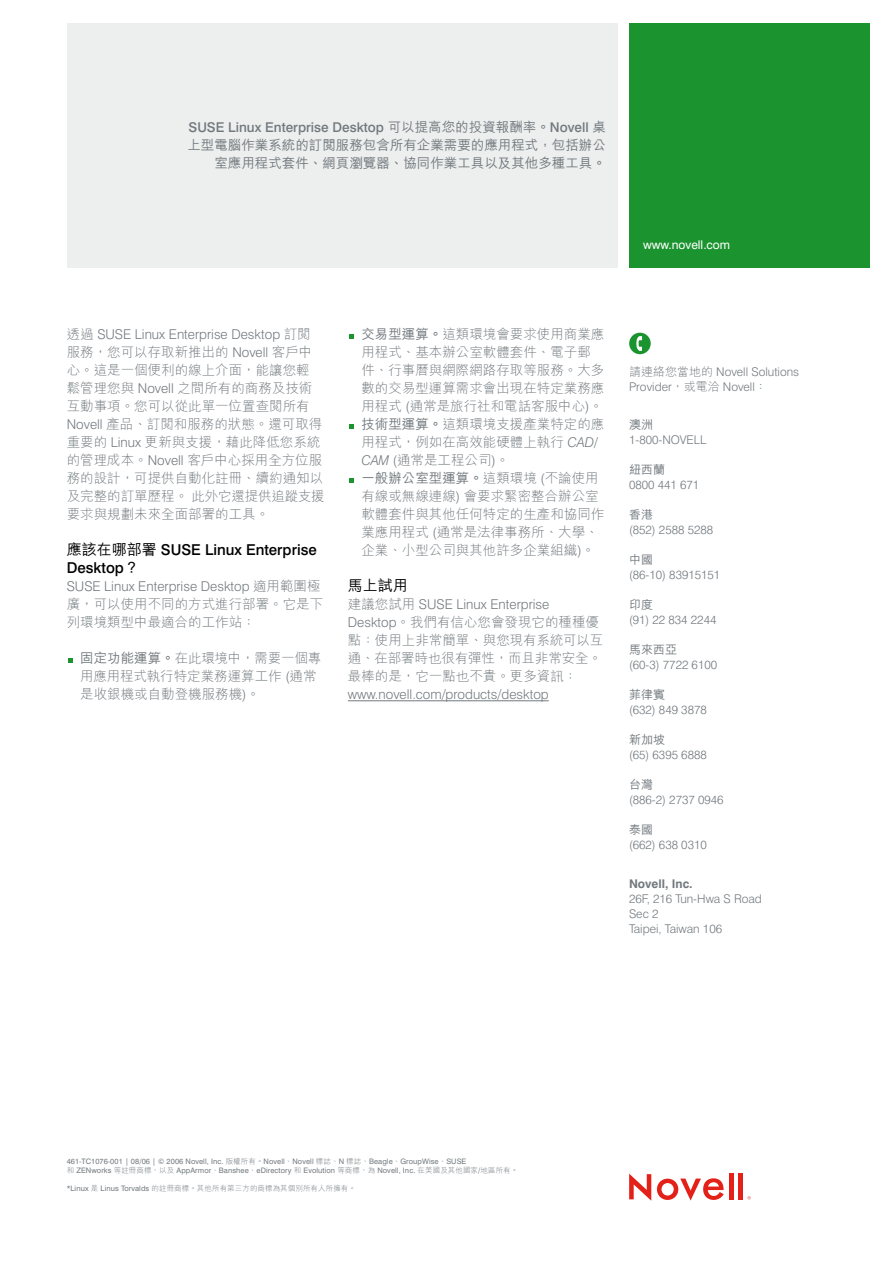
<style>
.page{position:relative;width:893px;height:1263px;background:#fff}
.page>*{position:absolute;margin:0;border:0;box-sizing:border-box;transform-origin:0 0}
.t1{font:500 15px/18px "Swiss 721 BT";color:#000}
.t2{font:500 15px "M Hei";color:#000}
.t3{font:300 13.5px/18px "M Hei";color:#72797e}
.t4{font:300 13.5px "Swiss 721 BT";color:#72797e}
.t5{font:500 13.5px/18px "M Hei";color:#72797e;text-align:right}
.t6{font:500 13.5px "Swiss 721 BT";color:#72797e}
.t7{font:300 12px/15px "Swiss 721 BT";color:#72797e}
.t8{font:500 12px "M Hei";color:#72797e}
.t9{font:12px "Swiss 721 BT";color:#fff}
.t10{font:700 12px "Swiss 721 BT";color:#72797e}
.t11{font:7.5px/9px "Swiss 721 BT";letter-spacing:.01em;color:#72797e}
.t12{font:300 7.5px "M Hei";letter-spacing:.01em;color:#72797e}
.s1{font-family:"M Hei"}
.s2{font-family:"Swiss 721 BT"}
.s3{font-weight:500}
.s4{font-family:"Swiss 721 BT";font-style:italic}
.s5{font-family:"M Hei";font-weight:300}
.s6{font-family:"Swiss 721 BT";font-weight:400}
</style>
<div class="page">
<div style="left:629px;top:333px;width:22px;height:21px;background:#1b942f;border-radius:50%"></div>
<svg style="left:636px;top:336px;width:6px;height:15px"></svg>
<svg style="left:68px;top:658px;width:5px;height:5px"></svg>
<hr style="left:348px;top:700px;width:201px;height:1px;background:#72797e">
<svg style="left:349px;top:334px;width:5px;height:5px"></svg>
<svg style="left:349px;top:424px;width:5px;height:5px"></svg>
<svg style="left:349px;top:478px;width:5px;height:5px"></svg>
<div style="left:629px;top:23px;width:241px;height:244px;background:#1b942f"></div>
<div style="left:67px;top:23px;width:551px;height:244px;background:#edefee"></div>
<svg style="left:657px;top:1178px;width:67px;height:22px"></svg>
<hr style="left:729px;top:1173px;width:4px;height:26px;background:#e32118">
<hr style="left:739px;top:1173px;width:4px;height:26px;background:#e32118">
<svg style="left:629px;top:1174px;width:22px;height:27px"></svg>
<p class="t6" style="left:188px;top:119px;width:419px">SUSE Linux Enterprise Desktop <span class="s1">可以提高您的投資報酬率。</span>Novell <span class="s1">桌</span></p>
<p class="t5" style="left:187px;top:137px;width:420px">上型電腦作業系統的訂閱服務包含所有企業需要的應用程式，包括辦公室應用程式套件、網頁瀏覽器、協同作業工具以及其他多種工具。</p>
<p class="t9" style="left:643px;top:238px;width:89px">www.novell.com</p>
<p class="t4" style="left:67px;top:326px;width:245px"><span class="s1">透過</span> SUSE Linux Enterprise Desktop <span class="s1">訂閱</span></p>
<p class="t3" style="left:67px;top:344px;width:260px">服務，您可以存取新推出的 <span class="s2">Novell</span> 客戶中心。這是一個便利的線上介面，能讓您輕鬆管理您與 <span class="s2">Novell</span> 之間所有的商務及技術互動事項。您可以從此單一位置查閱所有<br><span class="s2">Novell</span> 產品、訂閱和服務的狀態。還可取得重要的 <span class="s2">Linux</span> 更新與支援，藉此降低您系統的管理成本。<span class="s2">Novell</span> 客戶中心採用全方位服務的設計，可提供自動化註冊、續約通知以及完整的訂單歷程。 此外它還提供追蹤支援要求與規劃未來全面部署的工具。</p>
<p class="t1" style="left:67px;top:541px;width:252px"><span class="s1">應該在哪部署</span> SUSE Linux Enterprise<br>Desktop<span class="s1">？</span></p>
<p class="t4" style="left:67px;top:578px;width:255px">SUSE Linux Enterprise Desktop <span class="s1">適用範圍極</span></p>
<p class="t3" style="left:67px;top:596px;width:258px">廣，可以使用不同的方式進行部署。它是下列環境類型中最適合的工作站：</p>
<p class="t3" style="left:80px;top:650px;width:242px"><span class="s3">固定功能運算。</span>在此環境中，需要一個專用應用程式執行特定業務運算工作 <span class="s2">(</span>通常是收銀機或自動登機服務機<span class="s2">)</span>。</p>
<p class="t3" style="left:361px;top:326px;width:244px"><span class="s3">交易型運算。</span>這類環境會要求使用商業應用程式、基本辦公室軟體套件、電子郵件、行事曆與網際網路存取等服務。大多數的交易型運算需求會出現在特定業務應用程式 <span class="s2">(</span>通常是旅行社和電話客服中心<span class="s2">)</span>。<span class="s3">技術型運算。</span>這類環境支援產業特定的應用程式，例如在高效能硬體上執行 <span class="s4">CAD/<br>CAM</span> <span class="s2">(</span>通常是工程公司<span class="s2">)</span>。<br><span class="s3">一般辦公室型運算。</span>這類環境 <span class="s2">(</span>不論使用有線或無線連線<span class="s2">)</span> 會要求緊密整合辦公室軟體套件與其他任何特定的生產和協同作業應用程式 <span class="s2">(</span>通常是法律事務所、大學、企業、小型公司與其他許多企業組織<span class="s2">)</span>。</p>
<p class="t2" style="left:348px;top:578px;width:61px">馬上試用</p>
<p class="t4" style="left:348px;top:596px;width:203px"><span class="s1">建議您試用</span> SUSE Linux Enterprise</p>
<p class="t3" style="left:348px;top:614px;width:257px"><span class="s2">Desktop</span>。我們有信心您會發現它的種種優點：使用上非常簡單、與您現有系統可以互通、在部署時也很有彈性，而且非常安全。最棒的是，它一點也不貴。更多資訊：</p>
<p class="t4" style="left:348px;top:686px;width:202px">www.novell.com/products/desktop</p>
<p class="t7" style="left:629px;top:364px;width:172px"><span class="s1">請連絡您當地的</span> Novell Solutions<br>Provider<span class="s1">，或電洽</span> Novell<span class="s1">：</span></p>
<p class="t8" style="left:629px;top:419px;width:25px">澳洲</p>
<p class="t7" style="left:629px;top:432px;width:79px">1-800-NOVELL</p>
<p class="t8" style="left:629px;top:464px;width:37px">紐西蘭</p>
<p class="t7" style="left:629px;top:477px;width:72px">0800 441 671</p>
<p class="t8" style="left:629px;top:509px;width:25px">香港</p>
<p class="t7" style="left:629px;top:522px;width:86px">(852) 2588 5288</p>
<p class="t8" style="left:629px;top:554px;width:25px">中國</p>
<p class="t7" style="left:629px;top:567px;width:93px">(86-10) 83915151</p>
<p class="t8" style="left:629px;top:599px;width:25px">印度</p>
<p class="t7" style="left:629px;top:612px;width:89px">(91) 22 834 2244</p>
<p class="t8" style="left:629px;top:644px;width:49px">馬來西亞</p>
<p class="t7" style="left:629px;top:657px;width:90px">(60-3) 7722 6100</p>
<p class="t8" style="left:629px;top:689px;width:37px">菲律賓</p>
<p class="t7" style="left:629px;top:702px;width:79px">(632) 849 3878</p>
<p class="t8" style="left:629px;top:734px;width:37px">新加坡</p>
<p class="t7" style="left:629px;top:747px;width:79px">(65) 6395 6888</p>
<p class="t8" style="left:629px;top:779px;width:25px">台灣</p>
<p class="t7" style="left:629px;top:792px;width:96px">(886-2) 2737 0946</p>
<p class="t8" style="left:629px;top:824px;width:25px">泰國</p>
<p class="t7" style="left:629px;top:837px;width:79px">(662) 638 0310</p>
<p class="t10" style="left:629px;top:877px;width:65px">Novell, Inc.</p>
<p class="t7" style="left:629px;top:891px;width:134px">26F, 216 Tun-Hwa S Road<br>Sec 2<br>Taipei, Taiwan 106</p>
<p class="t11" style="left:67px;top:1156px;width:453px">461-TC1076-001 | 08/06 | © 2006 Novell, Inc. <span class="s5">版權所有。</span>Novell<span class="s5">、</span>Novell <span class="s5">標誌、</span>N <span class="s5">標誌、</span>Beagle<span class="s5">、</span>GroupWise<span class="s5">、</span>SUSE<br><span class="s5">和</span> ZENworks <span class="s5">等註冊商標，以及</span> AppArmor<span class="s5">、</span>Banshee<span class="s5">、</span>eDirectory <span class="s5">和</span> Evolution <span class="s5">等商標，為</span> Novell, Inc. <span class="s5">在美國及其他國家</span>/<span class="s5">地區所有。</span></p>
<p class="t12" style="left:67px;top:1184px;width:291px"><span class="s6">*Linux</span> 是 <span class="s6">Linus Torvalds</span> 的註冊商標。其他所有第三方的商標為其個別所有人所擁有。</p>
</div>
